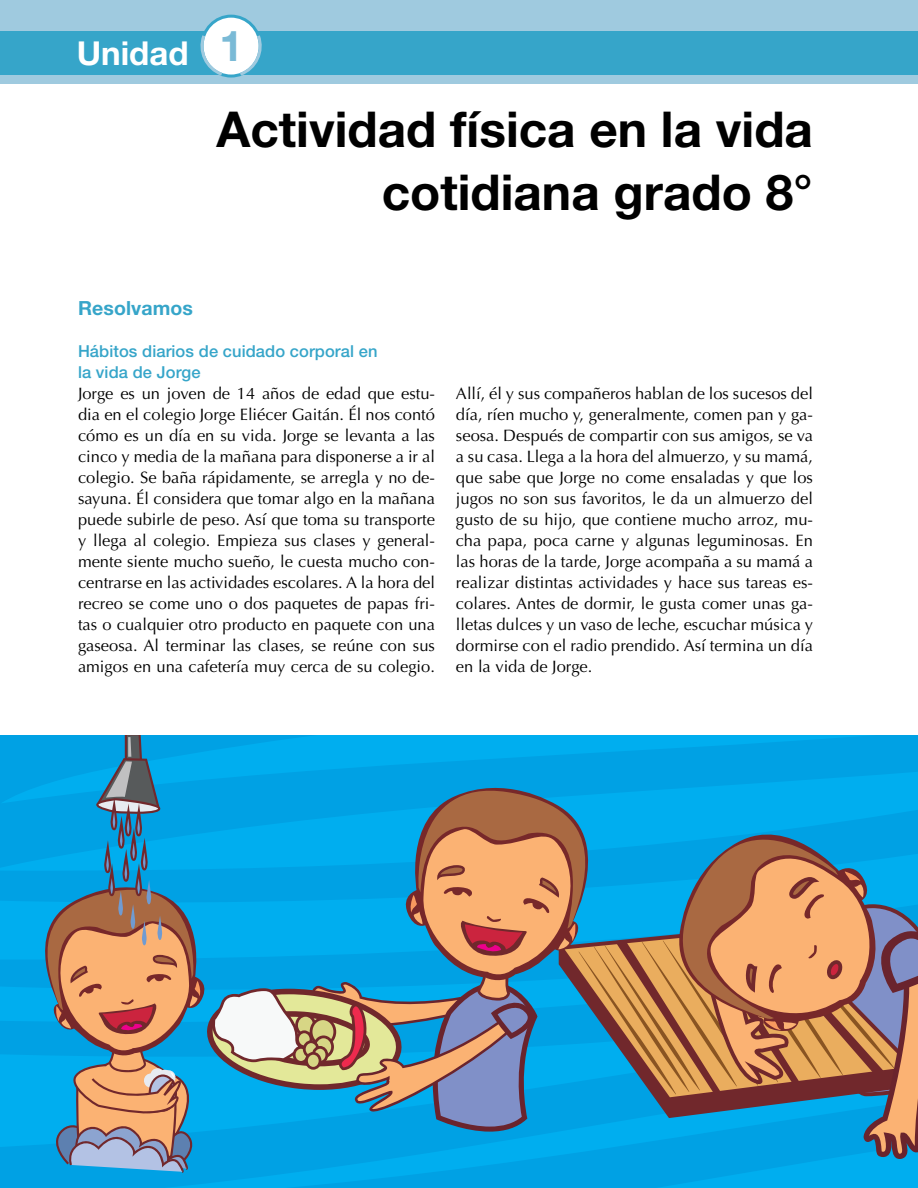
<style>
.page{position:relative;width:918px;height:1188px;background:#fff}
.page>*{position:absolute;margin:0;border:0;box-sizing:border-box;transform-origin:0 0}
.t1{font:700 49.5px/63px "Helvetica Neue LT Std";color:#000;text-align:right}
.t2{font:700 33px "Helvetica Neue LT Std";color:#fff}
.t3{font:700 19.5px "Helvetica Neue LT Std";letter-spacing:.005em;color:#36a5c9}
.t4{font:16.5px/21px "Optima LT Std";color:#000;text-align:justify}
.t5{font:500 16.5px/21px "Helvetica Neue LT Std";letter-spacing:.005em;color:#36a5c9}
.s1{font-size:42.6px;color:#7abad6}
</style>
<div class="page">
<div style="left:0;top:0;width:918px;height:84px;background:#9fcadf"></div>
<div style="left:0;top:32px;width:918px;height:43px;background:#36a5c9"></div>
<div style="left:202px;top:16px;width:58px;height:60px;background:#fff;border-radius:50%"></div>
<div style="left:200px;top:15px;width:62px;height:63px;border:3px solid #36a5c9;border-radius:50%"></div>
<svg style="left:200px;top:32px;width:26px;height:46px"></svg>
<svg style="left:237px;top:32px;width:25px;height:45px"></svg>
<hr style="left:917px;top:0;width:1px;height:84px;background:#9fcadf">
<svg style="left:0;top:735px;width:918px;height:453px;background:#00a6e8"></svg>
<svg style="left:20px;top:735px;width:898px;height:438px;background:#5098b1"></svg>
<h2 class="t2" style="left:77px;top:33px;width:168px">Unidad <span class="s1">1</span></h2>
<h1 class="t1" style="left:216px;top:97px;width:598px">Actividad física en la vida cotidiana grado 8°</h1>
<p class="t3" style="left:78px;top:296px;width:116px">Resolvamos</p>
<p class="t5" style="left:78px;top:340px;width:301px">Hábitos diarios de cuidado corporal en la vida de Jorge</p>
<p class="t4" style="left:78px;top:383px;width:359px">Jorge es un joven de 14 años de edad que estu&shy;dia en el colegio Jorge Eliécer Gaitán. Él nos contó cómo es un día en su vida. Jorge se levanta a las cinco y media de la mañana para disponerse a ir al colegio. Se baña rápidamente, se arregla y no de&shy;sayuna. Él considera que tomar algo en la mañana puede subirle de peso. Así que toma su transporte y llega al colegio. Empieza sus clases y general&shy;mente siente mucho sueño, le cuesta mucho con&shy;centrarse en las actividades escolares. A la hora del recreo se come uno o dos paquetes de papas fri&shy;tas o cualquier otro producto en paquete con una gaseosa. Al terminar las clases, se reúne con sus amigos en una cafetería muy cerca de su colegio.</p>
<p class="t4" style="left:456px;top:383px;width:359px">Allí, él y sus compañeros hablan de los sucesos del día, ríen mucho y, generalmente, comen pan y ga&shy;seosa. Después de compartir con sus amigos, se va a su casa. Llega a la hora del almuerzo, y su mamá, que sabe que Jorge no come ensaladas y que los jugos no son sus favoritos, le da un almuerzo del gusto de su hijo, que contiene mucho arroz, mu&shy;cha papa, poca carne y algunas leguminosas. En las horas de la tarde, Jorge acompaña a su mamá a realizar distintas actividades y hace sus tareas es&shy;colares. Antes de dormir, le gusta comer unas ga&shy;lletas dulces y un vaso de leche, escuchar música y dormirse con el radio prendido. Así termina un día en la vida de Jorge.</p>
</div>
